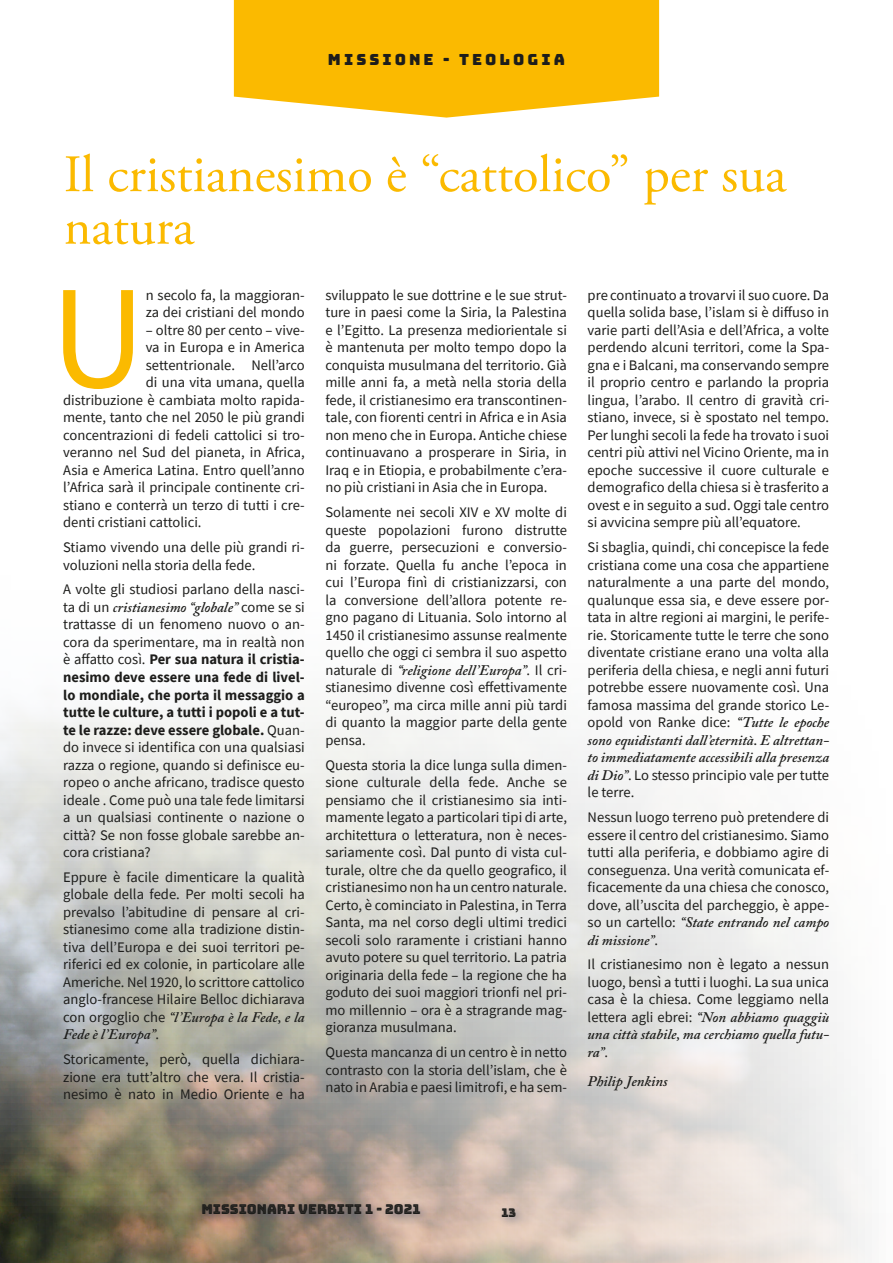
<style>
.page{position:relative;width:893px;height:1263px;background:#fff}
.page>*{position:absolute;margin:0;border:0;box-sizing:border-box;transform-origin:0 0}
.Corpo_del_testo_-_Co{font:148.05px "Source Sans Pro";color:#fbba00}
.Testo_intestazione{font:52.5px/52.5px "Adobe Garamond Pro";color:#fbba00}
.Intestazione_sezione{font:15.3px "Bungee";letter-spacing:.2em;color:#1d1d1b}
.Corpo_del_testo_-_Co-2{font:14.55px/17.5px "Source Sans Pro";color:#1d1d1b;text-align:justify}
.Corpo_del_testo_-_Co-3{font:italic 600 14.55px "Adobe Caslon Pro";color:#1d1d1b}
.t1{font:13.5px "Bungee Inline";color:#1d1d1b}
.t2{font:12px "Bungee Inline";color:#1d1d1b}
.s1{font-family:"Adobe Caslon Pro";font-weight:600;font-style:italic}
.s2{font-weight:700}
</style>
<div class="page">
<img style="left:0;top:702px;width:865px;height:561px">
<div style="left:196px;top:1200px;width:234px;height:26px;background:#1e345a;opacity:.5"></div>
<div style="left:497px;top:1203px;width:29px;height:25px;background:#1e345a;opacity:.5"></div>
<svg style="left:234px;top:0;width:425px;height:118px;background:#fbc017"></svg>
<p class="Intestazione_sezione" style="left:328px;top:51px;width:239px">MISSIONE - TEOLOGIA</p>
<p class="Testo_intestazione" style="left:64px;top:150px;width:724px">Il cristianesimo è “cattolico” per sua natura</p>
<p class="Corpo_del_testo_-_Co" style="left:50px;top:244px;width:97px">U</p>
<p class="Corpo_del_testo_-_Co-2" style="left:146px;top:286px;width:160px">n secolo fa, la maggioran&shy;za dei cristiani del mondo</p>
<p class="Corpo_del_testo_-_Co-2" style="left:146px;top:321px;width:160px">– oltre 80 per cento – vive-</p>
<p class="Corpo_del_testo_-_Co-2" style="left:146px;top:338px;width:160px">va in Europa e in America</p>
<p class="Corpo_del_testo_-_Co-2" style="left:146px;top:356px;width:160px">settentrionale. Nell’arco</p>
<p class="Corpo_del_testo_-_Co-2" style="left:146px;top:373px;width:160px">di una vita umana, quella</p>
<p class="Corpo_del_testo_-_Co-2" style="left:63px;top:391px;width:243px">distribuzione è cambiata molto rapida-</p>
<p class="Corpo_del_testo_-_Co-2" style="left:63px;top:409px;width:243px">mente, tanto che nel 2050 le più grandi</p>
<p class="Corpo_del_testo_-_Co-2" style="left:63px;top:426px;width:243px">concentrazioni di fedeli cattolici si tro-</p>
<p class="Corpo_del_testo_-_Co-2" style="left:63px;top:444px;width:243px">veranno nel Sud del pianeta, in Africa,</p>
<p class="Corpo_del_testo_-_Co-2" style="left:63px;top:461px;width:243px">Asia e America Latina. Entro quell’anno</p>
<p class="Corpo_del_testo_-_Co-2" style="left:63px;top:479px;width:243px">l’Africa sarà il principale continente cri-</p>
<p class="Corpo_del_testo_-_Co-2" style="left:63px;top:496px;width:243px">stiano e conterrà un terzo di tutti i cre-</p>
<p class="Corpo_del_testo_-_Co-2" style="left:63px;top:514px;width:140px">denti cristiani cattolici.</p>
<p class="Corpo_del_testo_-_Co-2" style="left:63px;top:538px;width:243px">Stiamo vivendo una delle più grandi ri&shy;voluzioni nella storia della fede.</p>
<p class="Corpo_del_testo_-_Co-2" style="left:63px;top:581px;width:243px">A volte gli studiosi parlano della nasci&shy;ta di un <span class="s1">cristianesimo “globale”</span> come se si trattasse di un fenomeno nuovo o an&shy;cora da sperimentare, ma in realtà non è affatto così. <span class="s2">Per sua natura il cristia&shy;nesimo deve essere una fede di livel&shy;lo mondiale, che porta il messaggio a tutte le culture, a tutti i popoli e a tut&shy;te le razze: deve essere globale.</span> Quan&shy;do invece si identifica con una qualsiasi razza o regione, quando si definisce eu&shy;ropeo o anche africano, tradisce questo ideale . Come può una tale fede limitarsi a un qualsiasi continente o nazione o città? Se non fosse globale sarebbe an&shy;cora cristiana?</p>
<p class="Corpo_del_testo_-_Co-2" style="left:63px;top:868px;width:243px">Eppure è facile dimenticare la qualità globale della fede. Per molti secoli ha prevalso l’abitudine di pensare al cri&shy;stianesimo come alla tradizione distin&shy;tiva dell’Europa e dei suoi territori pe&shy;riferici ed ex colonie, in particolare alle Americhe. Nel 1920, lo scrittore cattolico anglo-francese Hilaire Belloc dichiarava con orgoglio che <span class="s1">“l’Europa è la Fede, e la Fede è l’Europa”</span>.</p>
<p class="Corpo_del_testo_-_Co-2" style="left:63px;top:1050px;width:243px">Storicamente, però, quella dichiara&shy;zione era tutt’altro che vera. Il cristia&shy;nesimo è nato in Medio Oriente e ha</p>
<p class="Corpo_del_testo_-_Co-2" style="left:325px;top:286px;width:243px">sviluppato le sue dottrine e le sue strut&shy;ture in paesi come la Siria, la Palestina e l’Egitto. La presenza mediorientale si è mantenuta per molto tempo dopo la conquista musulmana del territorio. Già mille anni fa, a metà nella storia della fede, il cristianesimo era transcontinen&shy;tale, con fiorenti centri in Africa e in Asia non meno che in Europa. Antiche chiese continuavano a prosperare in Siria, in Iraq e in Etiopia, e probabilmente c’era&shy;no più cristiani in Asia che in Europa.</p>
<p class="Corpo_del_testo_-_Co-2" style="left:325px;top:503px;width:243px">Solamente nei secoli XIV e XV molte di queste popolazioni furono distrutte da guerre, persecuzioni e conversio&shy;ni forzate. Quella fu anche l’epoca in cui l’Europa finì di cristianizzarsi, con la conversione dell’allora potente re&shy;gno pagano di Lituania. Solo intorno al 1450 il cristianesimo assunse realmente quello che oggi ci sembra il suo aspetto naturale di <span class="s1">“religione dell’Europa”</span>. Il cri&shy;stianesimo divenne così effettivamente “europeo”, ma circa mille anni più tardi di quanto la maggior parte della gente pensa.</p>
<p class="Corpo_del_testo_-_Co-2" style="left:325px;top:756px;width:243px">Questa storia la dice lunga sulla dimen&shy;sione culturale della fede. Anche se pensiamo che il cristianesimo sia inti&shy;mamente legato a particolari tipi di arte, architettura o letteratura, non è neces&shy;sariamente così. Dal punto di vista cul&shy;turale, oltre che da quello geografico, il cristianesimo non ha un centro naturale.<br>Certo, è cominciato in Palestina, in Terra Santa, ma nel corso degli ultimi tredici secoli solo raramente i cristiani hanno avuto potere su quel territorio. La patria originaria della fede – la regione che ha goduto dei suoi maggiori trionfi nel pri&shy;mo millennio – ora è a stragrande mag&shy;gioranza musulmana.</p>
<p class="Corpo_del_testo_-_Co-2" style="left:325px;top:1043px;width:243px">Questa mancanza di un centro è in netto contrasto con la storia dell’islam, che è nato in Arabia e paesi limitrofi, e ha sem-</p>
<p class="Corpo_del_testo_-_Co-2" style="left:588px;top:286px;width:243px">pre continuato a trovarvi il suo cuore. Da quella solida base, l’islam si è diffuso in varie parti dell’Asia e dell’Africa, a volte perdendo alcuni territori, come la Spa&shy;gna e i Balcani, ma conservando sempre il proprio centro e parlando la propria lingua, l’arabo. Il centro di gravità cri&shy;stiano, invece, si è spostato nel tempo.<br>Per lunghi secoli la fede ha trovato i suoi centri più attivi nel Vicino Oriente, ma in epoche successive il cuore culturale e demografico della chiesa si è trasferito a ovest e in seguito a sud. Oggi tale centro si avvicina sempre più all’equatore.</p>
<p class="Corpo_del_testo_-_Co-2" style="left:588px;top:538px;width:243px">Si sbaglia, quindi, chi concepisce la fede cristiana come una cosa che appartiene naturalmente a una parte del mondo, qualunque essa sia, e deve essere por&shy;tata in altre regioni ai margini, le perife&shy;rie. Storicamente tutte le terre che sono diventate cristiane erano una volta alla periferia della chiesa, e negli anni futuri potrebbe essere nuovamente così. Una famosa massima del grande storico Le&shy;opold von Ranke dice: <span class="s1">“Tutte le epoche sono equidistanti dall’eternità. E altrettan&shy;to immediatamente accessibili alla presenza di Dio”</span>. Lo stesso principio vale per tutte le terre.</p>
<p class="Corpo_del_testo_-_Co-2" style="left:588px;top:808px;width:243px">Nessun luogo terreno può pretendere di essere il centro del cristianesimo. Siamo tutti alla periferia, e dobbiamo agire di conseguenza. Una verità comunicata ef&shy;ficacemente da una chiesa che conosco, dove, all’uscita del parcheggio, è appe&shy;so un cartello: <span class="s1">“State entrando nel campo di missione”</span>.</p>
<p class="Corpo_del_testo_-_Co-2" style="left:588px;top:956px;width:243px">Il cristianesimo non è legato a nessun luogo, bensì a tutti i luoghi. La sua unica casa è la chiesa. Come leggiamo nella lettera agli ebrei: <span class="s1">“Non abbiamo quaggiù una città stabile, ma cerchiamo quella futu&shy;ra”</span>.</p>
<p class="Corpo_del_testo_-_Co-3" style="left:588px;top:1073px;width:82px">Philip Jenkins</p>
<p class="t1" style="left:201px;top:1202px;width:221px">MISSIONARI VERBITI 1 - 2021</p>
<p class="t2" style="left:501px;top:1206px;width:16px">13</p>
</div>
